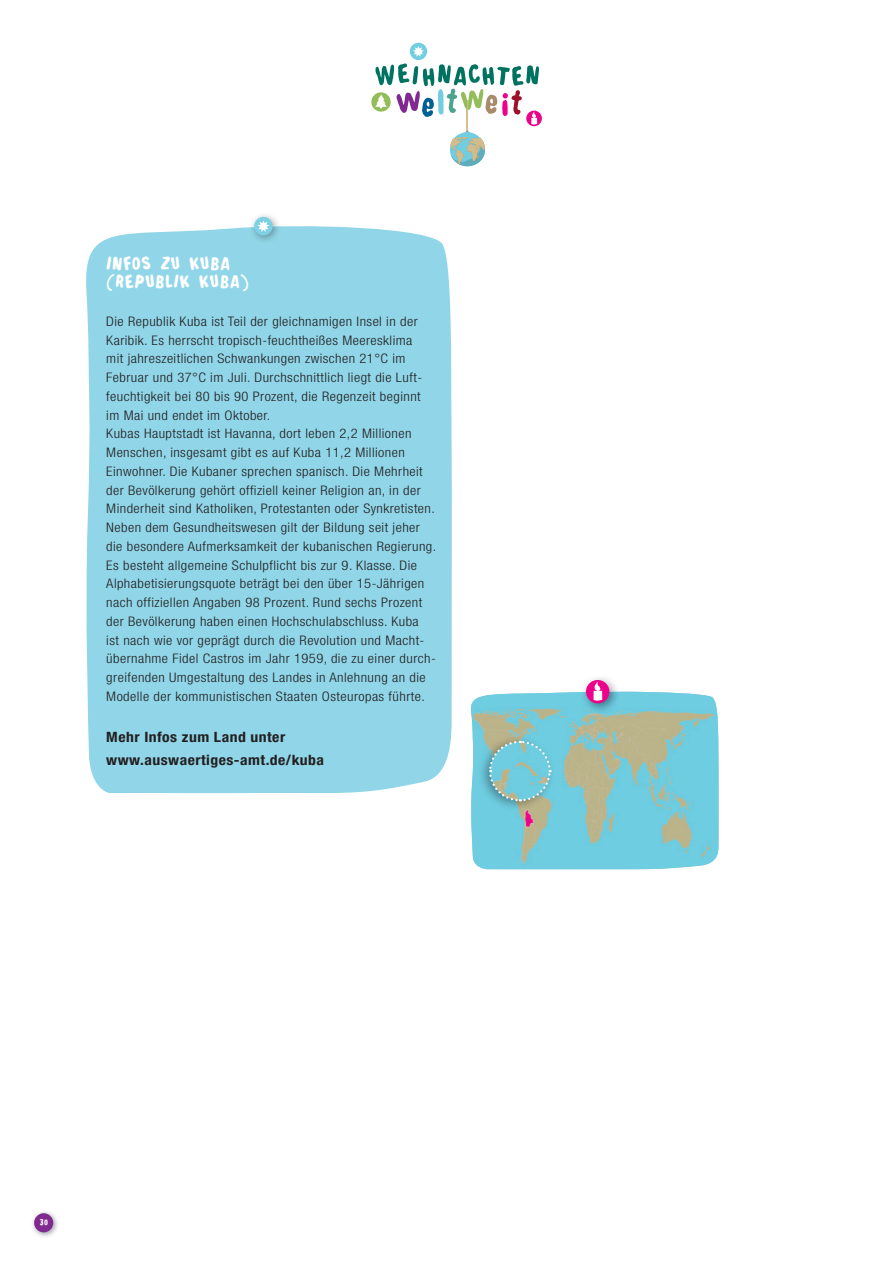
<style>
.page{position:relative;width:893px;height:1263px;background:#fff}
.page>*{position:absolute;margin:0;border:0;box-sizing:border-box;transform-origin:0 0}
.t1{font:18px/18.8px "Shakethatbooty";letter-spacing:.08em;color:#fff}
.t2{font:700 condensed 14.25px/22.5px "Helvetica Neue";letter-spacing:.03em;color:#231f20;scale:1.1 1}
.t3{font:300 condensed 13.2px/18.8px "Helvetica Neue";letter-spacing:.03em;color:#231f20;scale:1.1 1}
.t4{font:9px "Shakethatbooty";color:#fff}
</style>
<div class="page">
<img style="left:33px;top:1212px;width:25px;height:25px">
<div style="left:34px;top:1213px;width:19px;height:19px;background:#802990;border-radius:50%"></div>
<div style="left:86px;top:226px;width:366px;height:567px;background:#90d6e8"></div>
<img style="left:249px;top:215px;width:32px;height:29px">
<div style="left:254px;top:217px;width:19px;height:18px;background:#7ed1e3;border-radius:50%"></div>
<svg style="left:258px;top:220px;width:11px;height:12px"></svg>
<div style="left:410px;top:43px;width:17px;height:17px;background:#71cee1;border-radius:50%"></div>
<svg style="left:413px;top:46px;width:11px;height:11px"></svg>
<svg style="left:371px;top:92px;width:20px;height:20px"></svg>
<svg style="left:526px;top:111px;width:16px;height:15px"></svg>
<svg style="left:375px;top:63px;width:164px;height:103px"></svg>
<img style="left:591px;top:678px;width:19px;height:3px">
<svg style="left:471px;top:681px;width:248px;height:188px;background:#8cc7cc"></svg>
<h1 class="t1" style="left:106px;top:255px;width:143px">INFOS ZU KUBA (REPUBLIK KUBA)</h1>
<p class="t3" style="left:106px;top:312px;width:301px">Die Republik Kuba ist Teil der gleichnamigen Insel in der Karibik. Es herrscht tropisch-feuchtheißes Meeresklima<br>mit jahreszeitlichen Schwankungen zwischen 21°C im Februar und 37°C im Juli. Durchschnittlich liegt die Luft&shy;feuchtigkeit bei 80 bis 90 Prozent, die Regenzeit beginnt im Mai und endet im Oktober.<br>Kubas Hauptstadt ist Havanna, dort leben 2,2 Millionen Menschen, insgesamt gibt es auf Kuba 11,2 Millionen Einwohner. Die Kubaner sprechen spanisch. Die Mehrheit der Bevölkerung gehört offiziell keiner Religion an, in der Minderheit sind Katholiken, Protestanten oder Synkretisten.<br>Neben dem Gesundheitswesen gilt der Bildung seit jeher die besondere Aufmerksamkeit der kubanischen Regierung.<br>Es besteht allgemeine Schulpflicht bis zur 9. Klasse. Die Alphabetisierungsquote beträgt bei den über 15-Jährigen nach offiziellen Angaben 98 Prozent. Rund sechs Prozent der Bevölkerung haben einen Hochschulabschluss. Kuba<br>ist nach wie vor geprägt durch die Revolution und Macht&shy;übernahme Fidel Castros im Jahr 1959, die zu einer durch&shy;greifenden Umgestaltung des Landes in Anlehnung an die Modelle der kommunistischen Staaten Osteuropas führte.</p>
<p class="t2" style="left:106px;top:726px;width:200px">Mehr Infos zum Land unter www.auswaertiges-amt.de/kuba</p>
<p class="t4" style="left:40px;top:1218px;width:9px">30</p>
</div>
